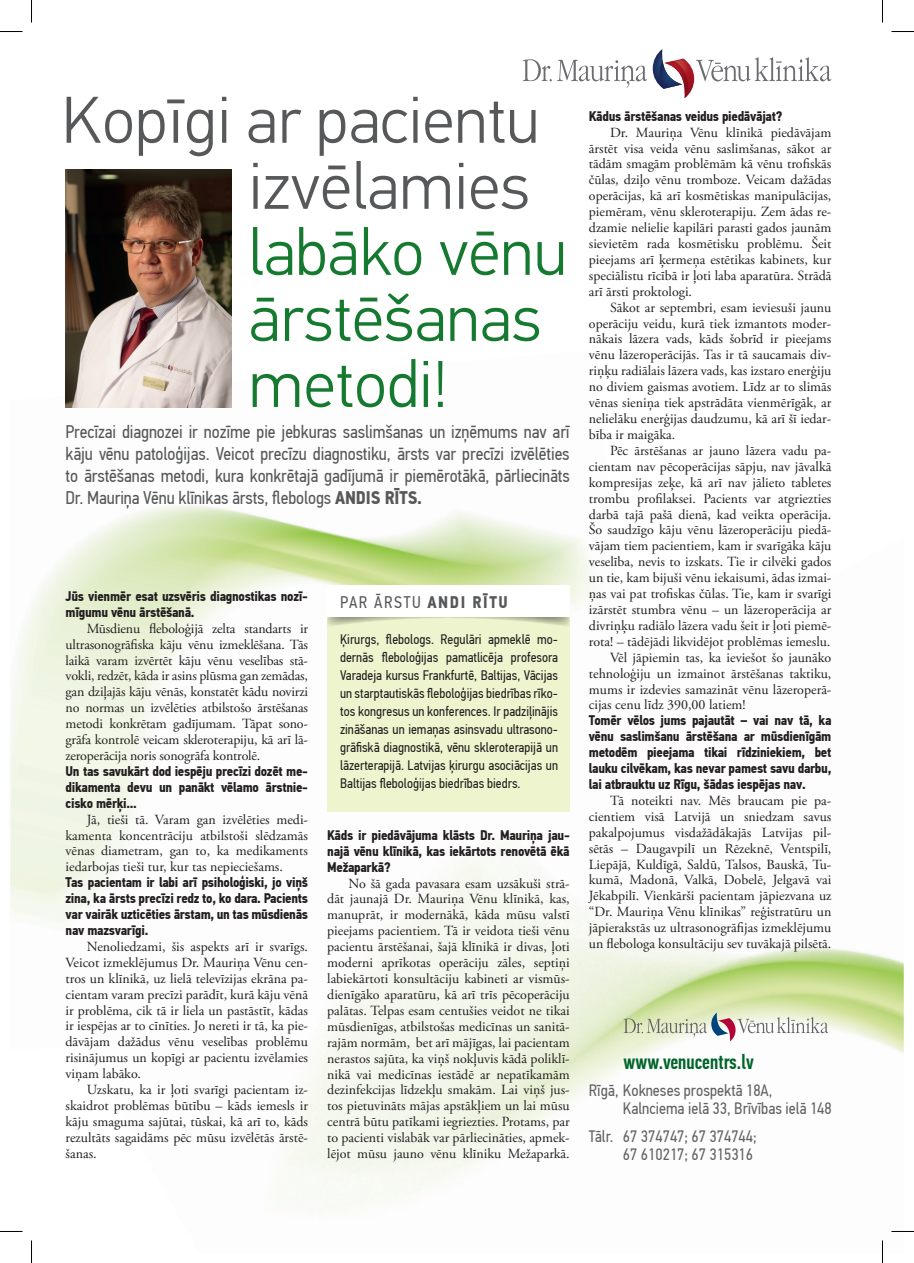
<style>
.page{position:relative;width:914px;height:1263px;background:#fff}
.page>*{position:absolute;margin:0;border:0;box-sizing:border-box;transform-origin:0 0}
.virsraksti{font:300 66px/66px "PF Din Text Pro";color:#157a2f}
.virsraksti-2{font:500 21px "PF Din Text Comp Pro";color:#016429}
.ievads{font:18.3px/21.9px "PF Din Text Cond Pro";letter-spacing:-.005em;color:#57585a;text-align:justify}
.ievads-2{font:16.8px "PF Din Text Cond Pro";letter-spacing:.095em;color:#57585a}
.virsraksti-3{font:16.5px "PF Din Text Cond Pro";color:#636366}
.tekst{font:13.95px/15.9px "Adobe Garamond Pro";color:#231f20;text-align:justify}
.jautajumi{font:700 13.95px/15.9px "PF Din Text Cond Pro";letter-spacing:-.02em;color:#231f20;text-align:justify}
.jautajumi-2{font:13.8px/18px "PF Din Text Cond Pro";color:#231f20;text-align:justify}
.s1{color:#57585a}
.s2{font-weight:700}
</style>
<div class="page">
<img style="left:10px;top:349px;width:553px;height:575px">
<img style="left:61px;top:536px;width:842px;height:696px">
<svg style="left:623px;top:1012px;width:205px;height:29px"></svg>
<img style="left:66px;top:169px;width:165px;height:238px">
<div style="left:327px;top:586px;width:242px;height:226px;background:#eef4cd"></div>
<svg style="left:327px;top:616px;width:242px;height:10px"></svg>
<div style="left:327px;top:584px;width:242px;height:32px;background:#fff"></div>
<svg style="left:522px;top:59px;width:29px;height:22px"></svg>
<svg style="left:557px;top:49px;width:274px;height:49px"></svg>
<svg style="left:0;top:31px;width:22px;height:1px"></svg>
<svg style="left:891px;top:31px;width:22px;height:1px"></svg>
<svg style="left:891px;top:1230px;width:12px;height:1px"></svg>
<svg style="left:31px;top:0;width:1px;height:22px"></svg>
<svg style="left:31px;top:1240px;width:1px;height:22px"></svg>
<svg style="left:882px;top:0;width:1px;height:22px"></svg>
<svg style="left:882px;top:1240px;width:1px;height:22px"></svg>
<p class="virsraksti" style="left:248px;top:88px;width:320px;text-indent:-187px"><span class="s1">Kopīgi ar pacientu izvēlamies </span>labāko vēnu ārstēšanas metodi!</p>
<p class="ievads" style="left:66px;top:420px;width:505px">Precīzai diagnozei ir nozīme pie jebkuras saslimšanas un izņēmums nav arī kāju vēnu patoloģijas. Veicot precīzu diagnostiku, ārsts var precīzi izvēlēties to ārstēšanas metodi, kura konkrētajā gadījumā ir piemērotākā, pārliecināts Dr. Mauriņa Vēnu klīnikas ārsts, flebologs <span class="s2">ANDIS RĪTS.</span></p>
<p class="jautajumi" style="left:66px;top:588px;width:244px">Jūs vienmēr esat uzsvēris diagnostikas nozī&shy;mīgumu vēnu ārstēšanā.</p>
<p class="tekst" style="left:66px;top:620px;width:244px;text-indent:21px">Mūsdienu fleboloģijā zelta standarts ir ultrasonogrāfiska kāju vēnu izmeklēšana. Tās laikā varam izvērtēt kāju vēnu veselības stā&shy;vokli, redzēt, kāda ir asins plūsma gan zemādas, gan dziļajās kāju vēnās, konstatēt kādu novirzi no normas un izvēlēties atbilstošo ārstēšanas metodi konkrētam gadījumam. Tāpat sono&shy;grāfa kontrolē veicam skleroterapiju, kā arī lā&shy;zeroperācija noris sonogrāfa kontrolē.</p>
<p class="jautajumi" style="left:66px;top:763px;width:244px">Un tas savukārt dod iespēju precīzi dozēt me&shy;dikamenta devu un panākt vēlamo ārstnie&shy;cisko mērķi...</p>
<p class="tekst" style="left:66px;top:811px;width:244px;text-indent:21px">Jā, tieši tā. Varam gan izvēlēties medi&shy;kamenta koncentrāciju atbilstoši slēdzamās vēnas diametram, gan to, ka medikaments iedarbojas tieši tur, kur tas nepieciešams.</p>
<p class="jautajumi" style="left:66px;top:874px;width:244px">Tas pacientam ir labi arī psiholoģiski, jo viņš zina, ka ārsts precīzi redz to, ko dara. Pacients var vairāk uzticēties ārstam, un tas mūsdienās nav mazsvarīgi.</p>
<p class="tekst" style="left:66px;top:938px;width:244px;text-indent:21px">Nenoliedzami, šis aspekts arī ir svarīgs.<br>Veicot izmeklējumus Dr. Mauriņa Vēnu cen&shy;tros un klīnikā, uz lielā televīzijas ekrāna pa&shy;cientam varam precīzi parādīt, kurā kāju vēnā ir problēma, cik tā ir liela un pastāstīt, kādas ir iespējas ar to cīnīties. Jo nereti ir tā, ka pie&shy;dāvājam dažādus vēnu veselības problēmu risinājumus un kopīgi ar pacientu izvēlamies viņam labāko.</p>
<p class="tekst" style="left:66px;top:1081px;width:244px;text-indent:21px">Uzskatu, ka ir ļoti svarīgi pacientam iz&shy;skaidrot problēmas būtību – kāds iemesls ir kāju smaguma sajūtai, tūskai, kā arī to, kāds rezultāts sagaidāms pēc mūsu izvēlētās ārstē&shy;šanas.</p>
<p class="ievads-2" style="left:340px;top:591px;width:169px">PAR ĀRSTU <span class="s2">ANDI RĪTU</span></p>
<p class="jautajumi-2" style="left:340px;top:629px;width:219px">Ķirurgs, flebologs. Regulāri apmeklē mo&shy;dernās fleboloģijas pamatlicēja profesora Varadeja kursus Frankfurtē, Baltijas, Vācijas un starptautiskās fleboloģijas biedrības rīko&shy;tos kongresus un konferences. Ir padziļinājis zināšanas un iemaņas asinsvadu ultrasono&shy;grāfiskā diagnostikā, vēnu skleroterapijā un lāzerterapijā. Latvijas ķirurgu asociācijas un Baltijas fleboloģijas biedrības biedrs.</p>
<p class="jautajumi" style="left:327px;top:827px;width:244px">Kāds ir piedāvājuma klāsts Dr. Mauriņa jau&shy;najā vēnu klīnikā, kas iekārtots renovētā ēkā Mežaparkā?</p>
<p class="tekst" style="left:327px;top:875px;width:244px;text-indent:21px">No šā gada pavasara esam uzsākuši strā&shy;dāt jaunajā Dr. Mauriņa Vēnu klīnikā, kas, manuprāt, ir modernākā, kāda mūsu valstī pieejams pacientiem. Tā ir veidota tieši vēnu pacientu ārstēšanai, šajā klīnikā ir divas, ļoti moderni aprīkotas operāciju zāles, septiņi labiekārtoti konsultāciju kabineti ar vismūs&shy;dienīgāko aparatūru, kā arī trīs pēcoperāciju palātas. Telpas esam centušies veidot ne tikai mūsdienīgas, atbilstošas medicīnas un sanitā&shy;rajām normām, bet arī mājīgas, lai pacientam nerastos sajūta, ka viņš nokļuvis kādā poliklī&shy;nikā vai medicīnas iestādē ar nepatīkamām dezinfekcijas līdzekļu smakām. Lai viņš jus&shy;tos pietuvināts mājas apstākļiem un lai mūsu centrā būtu patīkami iegriezties. Protams, par to pacienti vislabāk var pārliecināties, apmek&shy;lējot mūsu jauno vēnu klīniku Mežaparkā.</p>
<p class="jautajumi" style="left:589px;top:108px;width:195px">Kādus ārstēšanas veidus piedāvājat?</p>
<p class="tekst" style="left:589px;top:125px;width:244px;text-indent:21px">Dr. Mauriņa Vēnu klīnikā piedāvājam ārstēt visa veida vēnu saslimšanas, sākot ar tādām smagām problēmām kā vēnu trofiskās čūlas, dziļo vēnu tromboze. Veicam dažādas operācijas, kā arī kosmētiskas manipulācijas, piemēram, vēnu skleroterapiju. Zem ādas re&shy;dzamie nelielie kapilāri parasti gados jaunām sievietēm rada kosmētisku problēmu. Šeit pieejams arī ķermeņa estētikas kabinets, kur speciālistu rīcībā ir ļoti laba aparatūra. Strādā arī ārsti proktologi.</p>
<p class="tekst" style="left:589px;top:300px;width:244px;text-indent:21px">Sākot ar septembri, esam ieviesuši jaunu operāciju veidu, kurā tiek izmantots moder&shy;nākais lāzera vads, kāds šobrīd ir pieejams vēnu lāzeroperācijās. Tas ir tā saucamais div&shy;riņķu radiālais lāzera vads, kas izstaro enerģiju no diviem gaismas avotiem. Līdz ar to slimās vēnas sieniņa tiek apstrādāta vienmērīgāk, ar nelielāku enerģijas daudzumu, kā arī šī iedar&shy;bība ir maigāka.</p>
<p class="tekst" style="left:589px;top:443px;width:244px;text-indent:21px">Pēc ārstēšanas ar jauno lāzera vadu pa&shy;cientam nav pēcoperācijas sāpju, nav jāvalkā kompresijas zeķe, kā arī nav jālieto tabletes trombu profilaksei. Pacients var atgriezties darbā tajā pašā dienā, kad veikta operācija.<br>Šo saudzīgo kāju vēnu lāzeroperāciju piedā&shy;vājam tiem pacientiem, kam ir svarīgāka kāju veselība, nevis to izskats. Tie ir cilvēki gados un tie, kam bijuši vēnu iekaisumi, ādas izmai&shy;ņas vai pat trofiskas čūlas. Tie, kam ir svarīgi izārstēt stumbra vēnu – un lāzeroperācija ar divriņķu radiālo lāzera vadu šeit ir ļoti piemē&shy;rota! – tādējādi likvidējot problēmas iemeslu.</p>
<p class="tekst" style="left:589px;top:649px;width:244px;text-indent:21px">Vēl jāpiemin tas, ka ieviešot šo jaunāko tehnoloģiju un izmainot ārstēšanas taktiku, mums ir izdevies samazināt vēnu lāzeroperā&shy;cijas cenu līdz 390,00 latiem!</p>
<p class="jautajumi" style="left:589px;top:712px;width:244px">Tomēr vēlos jums pajautāt – vai nav tā, ka vēnu saslimšanu ārstēšana ar mūsdienīgām metodēm pieejama tikai rīdziniekiem, bet lauku cilvēkam, kas nevar pamest savu darbu, lai atbrauktu uz Rīgu, šādas iespējas nav.</p>
<p class="tekst" style="left:589px;top:792px;width:244px;text-indent:21px">Tā noteikti nav. Mēs braucam pie pa&shy;cientiem visā Latvijā un sniedzam savus pakalpojumus visdažādākajās Latvijas pil&shy;sētās – Daugavpilī un Rēzeknē, Ventspilī, Liepājā, Kuldīgā, Saldū, Talsos, Bauskā, Tu&shy;kumā, Madonā, Valkā, Dobelē, Jelgavā vai Jēkabpilī. Vienkārši pacientam jāpiezvana uz “Dr. Mauriņa Vēnu klīnikas” reģistratūru un jāpierakstās uz ultrasonogrāfijas izmeklējumu un flebologa konsultāciju sev tuvākajā pilsētā.</p>
<p class="virsraksti-2" style="left:623px;top:1049px;width:131px">www.venucentrs.lv</p>
<p class="virsraksti-3" style="left:589px;top:1080px;width:185px">Rīgā, Kokneses prospektā 18A,</p>
<p class="virsraksti-3" style="left:623px;top:1098px;width:210px">Kalnciema ielā 33, Brīvības ielā 148</p>
<p class="virsraksti-3" style="left:589px;top:1126px;width:169px">Tālr. 67 374747; 67 374744;</p>
<p class="virsraksti-3" style="left:623px;top:1144px;width:132px">67 610217; 67 315316</p>
</div>
